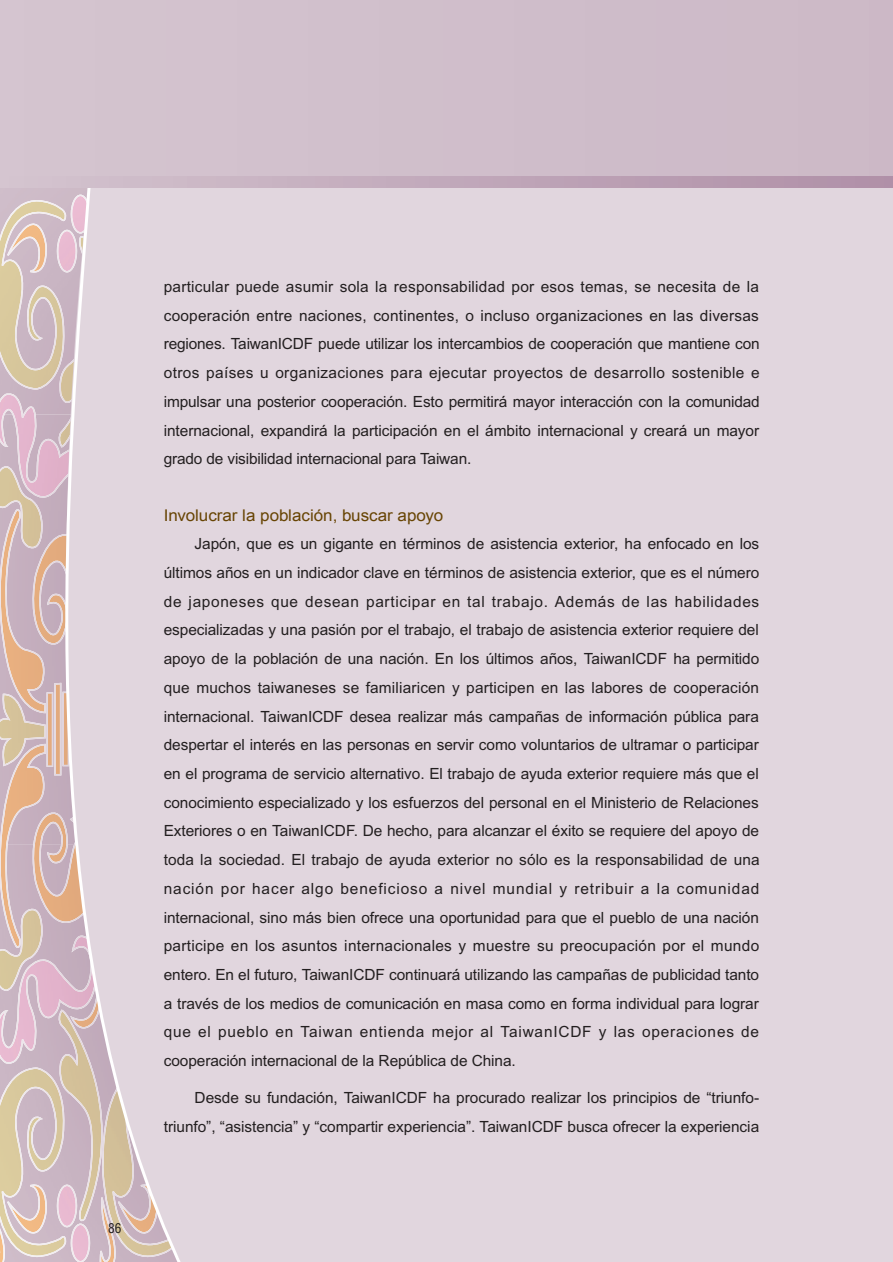
<style>
.page{position:relative;width:893px;height:1262px;background:#fff}
.page>*{position:absolute;margin:0;border:0;box-sizing:border-box;transform-origin:0 0}
.t1{font:16.2px "Helvetica";color:#674403;scale:1.05 1}
.t2{font:15.45px/28.7px "Arial";letter-spacing:-.005em;color:#231f20;text-align:justify}
.t3{font:condensed 13.35px "Helvetica";color:#231f20}
</style>
<div class="page">
<div style="left:0;top:187px;width:892px;height:1074px;background:#e1d6de"></div>
<svg style="left:21px;top:187px;width:168px;height:1074px;background:#dbcbd0"></svg>
<div style="left:0;top:0;width:892px;height:176px;background:#d0becb"></div>
<svg style="left:0;top:176px;width:892px;height:11px;background:#c1a9ba"></svg>
<p class="t3" style="left:108px;top:1222px;width:15px">86</p>
<p class="t2" style="left:164px;top:274px;width:597px">particular puede asumir sola la responsabilidad por esos temas, se necesita de la cooperación entre naciones, continentes, o incluso organizaciones en las diversas regiones. TaiwanICDF puede utilizar los intercambios de cooperación que mantiene con otros países u organizaciones para ejecutar proyectos de desarrollo sostenible e impulsar una posterior cooperación. Esto permitirá mayor interacción con la comunidad internacional, expandirá la participación en el ámbito internacional y creará un mayor grado de visibilidad internacional para Taiwan.</p>
<p class="t1" style="left:164px;top:506px;width:267px">Involucrar la población, buscar apoyo</p>
<p class="t2" style="left:164px;top:531px;width:597px;text-indent:31px">Japón, que es un gigante en términos de asistencia exterior, ha enfocado en los últimos años en un indicador clave en términos de asistencia exterior, que es el número de japoneses que desean participar en tal trabajo. Además de las habilidades especializadas y una pasión por el trabajo, el trabajo de asistencia exterior requiere del apoyo de la población de una nación. En los últimos años, TaiwanICDF ha permitido que muchos taiwaneses se familiaricen y participen en las labores de cooperación internacional. TaiwanICDF desea realizar más campañas de información pública para despertar el interés en las personas en servir como voluntarios de ultramar o participar en el programa de servicio alternativo. El trabajo de ayuda exterior requiere más que el conocimiento especializado y los esfuerzos del personal en el Ministerio de Relaciones Exteriores o en TaiwanICDF. De hecho, para alcanzar el éxito se requiere del apoyo de toda la sociedad. El trabajo de ayuda exterior no sólo es la responsabilidad de una nación por hacer algo beneficioso a nivel mundial y retribuir a la comunidad internacional, sino más bien ofrece una oportunidad para que el pueblo de una nación participe en los asuntos internacionales y muestre su preocupación por el mundo entero. En el futuro, TaiwanICDF continuará utilizando las campañas de publicidad tanto a través de los medios de comunicación en masa como en forma individual para lograr que el pueblo en Taiwan entienda mejor al TaiwanICDF y las operaciones de cooperación internacional de la República de China.</p>
<p class="t2" style="left:164px;top:1085px;width:597px;text-align:right">Desde su fundación, TaiwanICDF ha procurado realizar los principios de “triunfo&shy;triunfo”, “asistencia” y “compartir experiencia”. TaiwanICDF busca ofrecer la experiencia</p>
</div>
